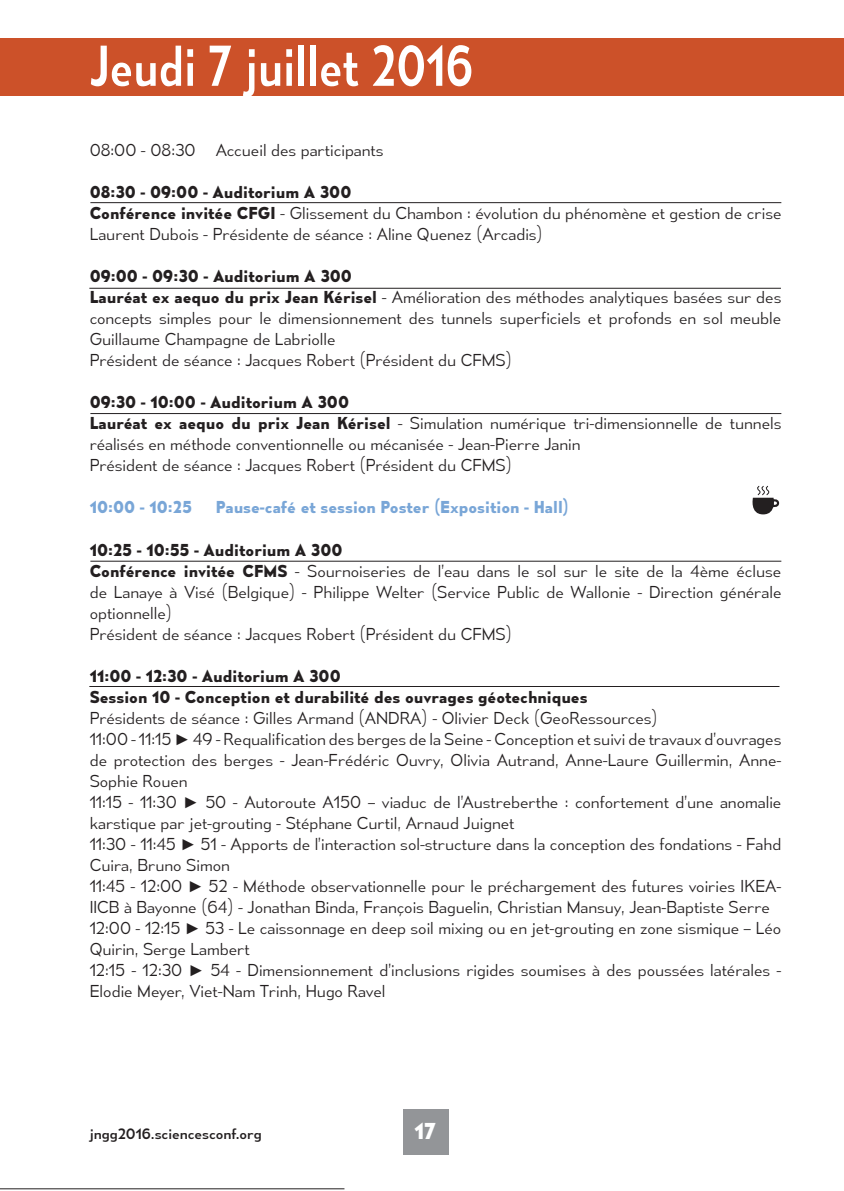
<style>
.page{position:relative;width:844px;height:1191px;background:#fff}
.page>*{position:absolute;margin:0;border:0;box-sizing:border-box;transform-origin:0 0}
.t1{font:52.5px "Mesmerize Sc Rg";color:#fff}
.t2{font:700 21px "Mesmerize Rg";color:#fff}
.t3{font:15.75px/21px "Mesmerize Lt";color:#231f20}
.t4{font:700 15.75px/21px "Mesmerize Rg";color:#231f20}
.t5{font:700 15.75px "Mesmerize Rg";color:#79a6d7}
.t6{font:14px "Mesmerize Rg";color:#231f20}
.s1{font-family:"Mesmerize Rg";font-weight:700}
.s2{font-family:"Arial"}
</style>
<div class="page">
<hr style="left:90px;top:202px;width:691px;height:1px;background:#231f20">
<hr style="left:89px;top:686px;width:690px;height:1px;background:#231f20">
<hr style="left:90px;top:413px;width:691px;height:1px;background:#231f20">
<hr style="left:90px;top:561px;width:691px;height:1px;background:#231f20">
<svg style="left:752px;top:485px;width:28px;height:30px"></svg>
<div style="left:0;top:39px;width:843px;height:57px;background:#cc5129"></div>
<hr style="left:89px;top:288px;width:691px;height:1px;background:#231f20">
<div style="left:403px;top:1108px;width:45px;height:46px;background:#939598"></div>
<hr style="left:0;top:1188px;width:344px;height:1px;background:#231f20">
<h1 class="t1" style="left:90px;top:34px;width:384px">Jeudi 7 juillet 2016</h1>
<p class="t3" style="left:90px;top:140px;width:107px">08:00 - 08:30</p>
<p class="t3" style="left:216px;top:140px;width:169px">Accueil des participants</p>
<p class="t4" style="left:90px;top:182px;width:263px">08:30 - 09:00 - Auditorium A 300</p>
<p class="t3" style="left:90px;top:203px;width:693px"><span class="s1">Conférence invitée CFGI</span> - Glissement du Chambon : évolution du phénomène et gestion de crise<br>Laurent Dubois - Présidente de séance : Aline Quenez (Arcadis)</p>
<p class="t4" style="left:90px;top:266px;width:264px">09:00 - 09:30 - Auditorium A 300</p>
<p class="t3" style="left:90px;top:287px;width:693px"><span class="s1">Lauréat ex aequo du prix Jean Kérisel</span> - Amélioration des méthodes analytiques basées sur des concepts simples pour le dimensionnement des tunnels superficiels et profonds en sol meuble Guillaume Champagne de Labriolle<br>Président de séance : Jacques Robert (Président du CFMS)</p>
<p class="t4" style="left:90px;top:392px;width:261px">09:30 - 10:00 - Auditorium A 300</p>
<p class="t3" style="left:90px;top:413px;width:693px"><span class="s1">Lauréat ex aequo du prix Jean Kérisel</span> - Simulation numérique tri-dimensionnelle de tunnels réalisés en méthode conventionnelle ou mécanisée - Jean-Pierre Janin<br>Président de séance : Jacques Robert (Président du CFMS)</p>
<p class="t5" style="left:90px;top:498px;width:104px">10:00 - 10:25</p>
<p class="t5" style="left:216px;top:498px;width:354px">Pause-café et session Poster (Exposition - Hall)</p>
<p class="t4" style="left:90px;top:539px;width:254px">10:25 - 10:55 - Auditorium A 300</p>
<p class="t3" style="left:90px;top:560px;width:693px"><span class="s1">Conférence invitée CFMS</span> - Sournoiseries de l’eau dans le sol sur le site de la 4ème écluse de Lanaye à Visé (Belgique) - Philippe Welter (Service Public de Wallonie - Direction générale optionnelle)<br>Président de séance : Jacques Robert (Président du CFMS)</p>
<p class="t4" style="left:90px;top:665px;width:499px">11:00 - 12:30 - Auditorium A 300<br>Session 10 - Conception et durabilité des ouvrages géotechniques</p>
<p class="t3" style="left:90px;top:707px;width:693px">Présidents de séance : Gilles Armand (ANDRA) - Olivier Deck (GeoRessources)<br>11:00 - 11:15 <span class="s2">►</span> 49 - Requalification des berges de la Seine - Conception et suivi de travaux d’ouvrages de protection des berges - Jean-Frédéric Ouvry, Olivia Autrand, Anne-Laure Guillermin, Anne-Sophie Rouen<br>11:15 - 11:30 <span class="s2">►</span> 50 - Autoroute A150 – viaduc de l’Austreberthe : confortement d’une anomalie karstique par jet-grouting - Stéphane Curtil, Arnaud Juignet<br>11:30 - 11:45 <span class="s2">►</span> 51 - Apports de l’interaction sol-structure dans la conception des fondations - Fahd Cuira, Bruno Simon<br>11:45 - 12:00 <span class="s2">►</span> 52 - Méthode observationnelle pour le préchargement des futures voiries IKEA-IICB à Bayonne (64) - Jonathan Binda, François Baguelin, Christian Mansuy, Jean-Baptiste Serre 12:00 - 12:15 <span class="s2">►</span> 53 - Le caissonnage en deep soil mixing ou en jet-grouting en zone sismique – Léo Quirin, Serge Lambert<br>12:15 - 12:30 <span class="s2">►</span> 54 - Dimensionnement d’inclusions rigides soumises à des poussées latérales - Elodie Meyer, Viet-Nam Trinh, Hugo Ravel</p>
<p class="t6" style="left:89px;top:1124px;width:174px">jngg2016.sciencesconf.org</p>
<h2 class="t2" style="left:414px;top:1118px;width:23px">17</h2>
</div>
